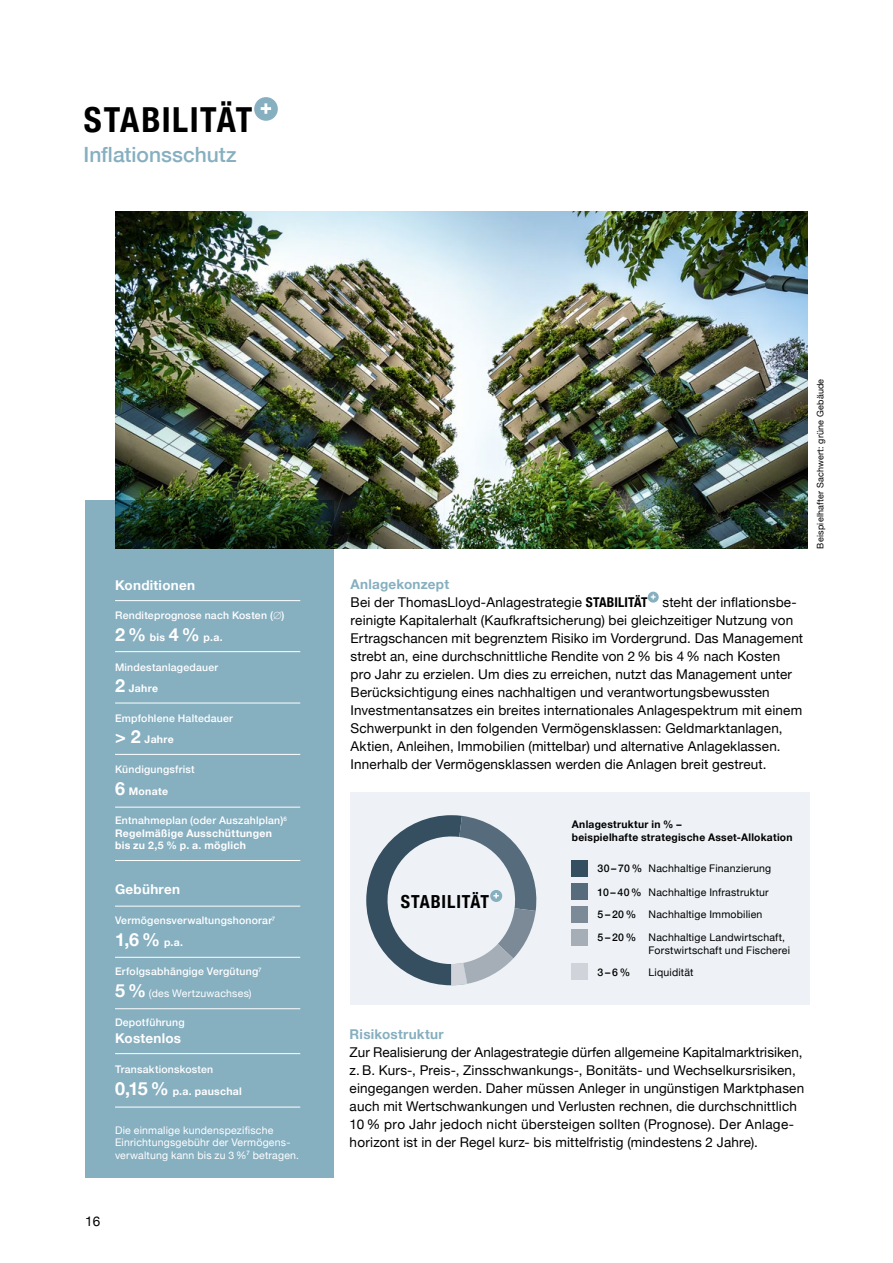
<style>
.page{position:relative;width:893px;height:1263px;background:#fff}
.page>*{position:absolute;margin:0;border:0;box-sizing:border-box;transform-origin:0 0}
.t1{font:700 condensed 34.5px "Helvetica Neue";letter-spacing:.045em;color:#000}
.t2{font:500 21px "Helvetica Neue";color:#86afc0}
.t3{font:700 condensed 18px "Helvetica Neue";letter-spacing:.045em;color:#000}
.t4{font:700 18px "Helvetica Neue";color:#fff}
.t5{font:13.5px/18px "Helvetica Neue";letter-spacing:.01em;color:#000}
.t6{font:700 13.5px "Helvetica Neue";letter-spacing:.02em;color:#fff}
.t7{font:700 13.5px "Helvetica Neue";letter-spacing:.02em;color:#86afc0}
.t8{font:500 10.5px/21.6px "Helvetica Neue";letter-spacing:.02em;color:#fff}
.t9{font:10.5px/12.6px "Helvetica Neue";letter-spacing:.02em;color:#000}
.t10{font:10.5px/12.6px "Helvetica Neue";letter-spacing:.02em;color:#fff}
.t11{font:700 10.5px/12.6px "Helvetica Neue";letter-spacing:.025em;color:#fff}
.t12{font:700 10.5px/12.6px "Helvetica Neue";letter-spacing:.025em;color:#000}
.t13{font:500 10.5px "Helvetica Neue";color:#000}
.t14{font:9px "Helvetica Neue";letter-spacing:.025em;color:#000}
.s1{font-weight:700;font-size:18px}
.s2{font-weight:700}
.s3{font-weight:500}
.s4{font-size:10.5px}
.s5{font-weight:400}
.s6{font-weight:700;color:#86afc0}
.s7{font-weight:700;font-stretch:condensed}
</style>
<div class="page">
<img style="left:115px;top:212px;width:693px;height:337px">
<div style="left:254px;top:97px;width:24px;height:24px;background:#86afc0;border-radius:50%"></div>
<svg style="left:261px;top:103px;width:10px;height:11px"></svg>
<div style="left:648px;top:592px;width:11px;height:11px;background:#86afc0;border-radius:50%"></div>
<svg style="left:651px;top:594px;width:5px;height:5px"></svg>
<div style="left:85px;top:500px;width:249px;height:678px;background:#86afc0"></div>
<hr style="left:115px;top:600px;width:185px;height:1px;background:#fff">
<hr style="left:115px;top:651px;width:185px;height:1px;background:#fff">
<hr style="left:115px;top:703px;width:185px;height:1px;background:#fff">
<hr style="left:115px;top:754px;width:185px;height:1px;background:#fff">
<hr style="left:115px;top:807px;width:185px;height:1px;background:#fff">
<hr style="left:115px;top:860px;width:185px;height:1px;background:#fff">
<hr style="left:115px;top:906px;width:185px;height:1px;background:#fff">
<hr style="left:115px;top:957px;width:185px;height:1px;background:#fff">
<hr style="left:115px;top:1008px;width:185px;height:1px;background:#fff">
<hr style="left:115px;top:1053px;width:185px;height:1px;background:#fff">
<hr style="left:115px;top:1107px;width:185px;height:1px;background:#fff">
<div style="left:351px;top:793px;width:459px;height:212px;background:#eef2f6"></div>
<div style="left:572px;top:929px;width:16px;height:16px;background:#a5adb7"></div>
<div style="left:572px;top:860px;width:16px;height:16px;background:#354f61"></div>
<div style="left:572px;top:963px;width:16px;height:16px;background:#d0d3da"></div>
<div style="left:572px;top:883px;width:16px;height:16px;background:#566b7b"></div>
<div style="left:572px;top:907px;width:16px;height:16px;background:#7c8997"></div>
<svg style="left:366px;top:815px;width:171px;height:170px"></svg>
<h1 class="t1" style="left:84px;top:91px;width:170px">STABILITÄT</h1>
<h2 class="t2" style="left:84px;top:137px;width:154px">Inflationsschutz</h2>
<p class="t6" style="left:115px;top:574px;width:82px">Konditionen</p>
<p class="t8" style="left:115px;top:604px;width:171px">Renditeprognose nach Kosten (∅)<br><span class="s1">2%</span> <span class="s2">bis</span> <span class="s1">4%</span> <span class="s2">p.a.</span></p>
<p class="t8" style="left:115px;top:655px;width:105px">Mindestanlagedauer<br><span class="s1">2</span> <span class="s2">Jahre</span></p>
<p class="t8" style="left:115px;top:706px;width:119px">Empfohlene Haltedauer <span class="s1">&gt; 2</span> <span class="s2">Jahre</span></p>
<p class="t8" style="left:115px;top:757px;width:81px">Kündigungsfrist<br><span class="s1">6</span> <span class="s2">Monate</span></p>
<p class="t11" style="left:115px;top:814px;width:173px"><span class="s3">Entnahmeplan (oder Auszahlplan)</span><sup>6<br></sup>Regelmäßige Ausschüttungen bis zu 2,5 % p. a. möglich</p>
<p class="t6" style="left:115px;top:879px;width:67px">Gebühren</p>
<p class="t8" style="left:115px;top:909px;width:162px">Vermögensverwaltungshonorar<sup>7</sup></p>
<h3 class="t4" style="left:115px;top:925px;width:70px">1,6 % <span class="s4">p.a.</span></h3>
<p class="t8" style="left:115px;top:960px;width:148px">Erfolgsabhängige Vergütung<sup>7<br></sup><span class="s1">5 %</span> <span class="s5">(des Wertzuwachses)</span></p>
<p class="t8" style="left:115px;top:1011px;width:71px">Depotführung</p>
<p class="t6" style="left:115px;top:1027px;width:68px">Kostenlos</p>
<p class="t8" style="left:115px;top:1058px;width:128px">Transaktionskosten<br><span class="s1">0,15 %</span> <span class="s2">p.a. pauschal</span></p>
<p class="t10" style="left:115px;top:1124px;width:186px">Die einmalige kundenspezifische<br>Einrichtungsgebühr der Vermögens&shy;verwaltung kann bis zu 3%<sup>7</sup> betragen.</p>
<p class="t5" style="left:85px;top:1213px;width:17px">16</p>
<p class="t5" style="left:351px;top:576px;width:454px"><span class="s6">Anlagekonzept<br></span>Bei der ThomasLloyd-Anlagestrategie <span class="s7">STABILITÄT</span> steht der inflationsbe&shy;reinigte Kapitalerhalt (Kaufkraftsicherung) bei gleichzeitiger Nutzung von Ertragschancen mit begrenztem Risiko im Vordergrund. Das Management strebt an, eine durchschnittliche Rendite von 2 % bis 4 % nach Kosten pro Jahr zu erzielen. Um dies zu erreichen, nutzt das Management unter Berücksichtigung eines nachhaltigen und verantwortungsbewussten Investmentansatzes ein breites internationales Anlagespektrum mit einem Schwerpunkt in den folgenden Vermögensklassen: Geldmarktanlagen, Aktien, Anleihen, Immobilien (mittelbar) und alternative Anlageklassen.<br>Innerhalb der Vermögensklassen werden die Anlagen breit gestreut.</p>
<p class="t14" style="left:814px;top:549px;width:171px;rotate:-90deg">Beispielhafter Sachwert: grüne Gebäude</p>
<h3 class="t3" style="left:401px;top:886px;width:90px">STABILITÄT</h3>
<p class="t12" style="left:572px;top:818px;width:222px">Anlagestruktur in % –<br>beispielhafte strategische Asset-Allokation</p>
<p class="t9" style="left:597px;top:863px;width:175px"><span class="s3">30 – 70 %</span> Nachhaltige Finanzierung</p>
<p class="t9" style="left:597px;top:881px;width:173px;line-height:22.4px"><span class="s3">10 – 40 %</span> Nachhaltige Infrastruktur<br><span class="s3">5 – 20 %</span> Nachhaltige Immobilien</p>
<p class="t9" style="left:649px;top:932px;width:143px;text-indent:-51px"><span class="s3">5 – 20 %</span> Nachhaltige Landwirtschaft,<br>Forstwirtschaft und Fischerei</p>
<p class="t13" style="left:597px;top:963px;width:34px">3–6%</p>
<p class="t9" style="left:649px;top:966px;width:46px">Liquidität</p>
<p class="t7" style="left:350px;top:1024px;width:96px">Risikostruktur</p>
<p class="t5" style="left:350px;top:1044px;width:456px">Zur Realisierung der Anlagestrategie dürfen allgemeine Kapitalmarktrisiken, z. B. Kurs-, Preis-, Zinsschwankungs-, Bonitäts- und Wechselkursrisiken, eingegangen werden. Daher müssen Anleger in ungünstigen Marktphasen auch mit Wertschwankungen und Verlusten rechnen, die durchschnittlich 10 % pro Jahr jedoch nicht übersteigen sollten (Prognose). Der Anlage&shy;horizont ist in der Regel kurz- bis mittelfristig (mindestens 2 Jahre).</p>
</div>
